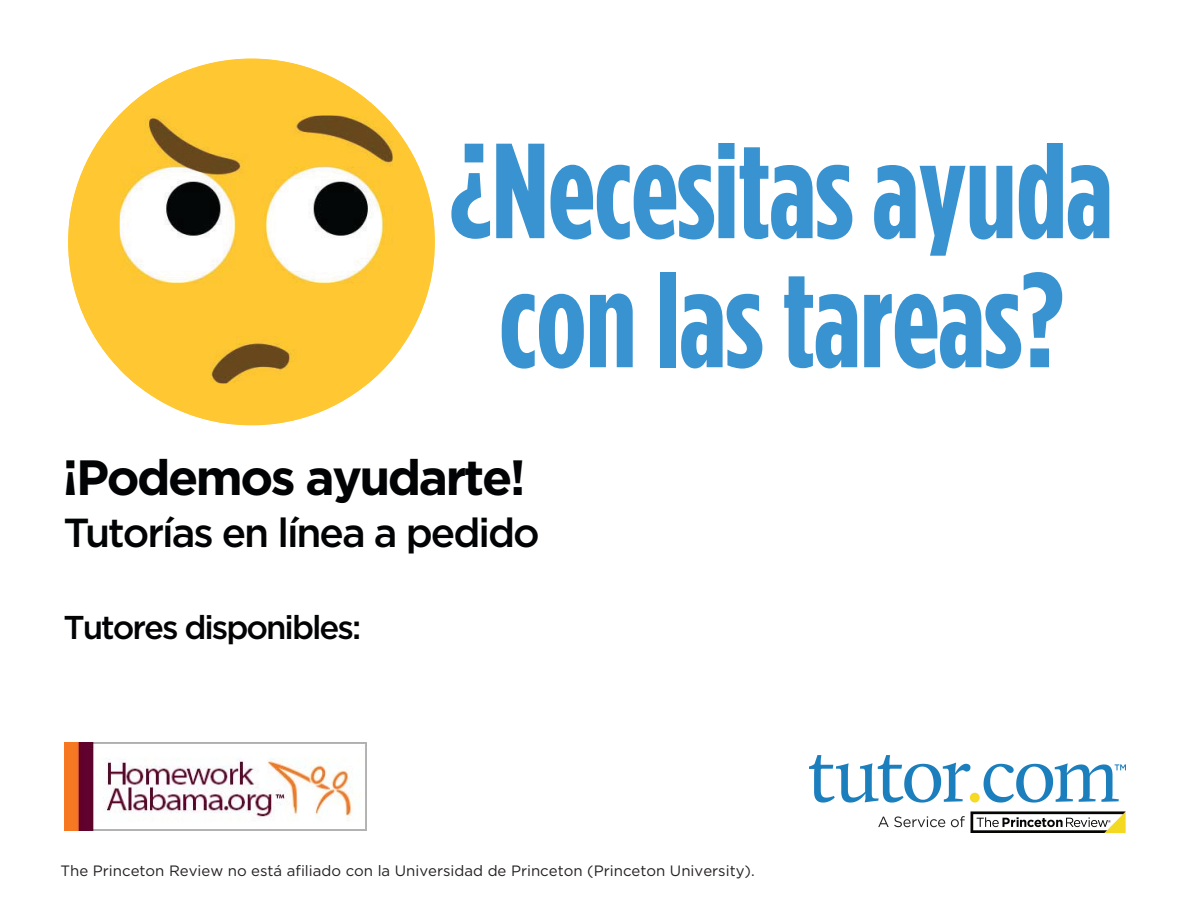
<style>
.page{position:relative;width:1188px;height:918px;background:#fff}
.page>*{position:absolute;margin:0;border:0;box-sizing:border-box;transform-origin:0 0}
.t1{font:700 135px/129px "Gotham Condensed";letter-spacing:-.01em;color:#3893d0;text-align:center}
.t2{font:700 49.5px "Gotham";letter-spacing:-.05em;color:#020304}
.t3{font:500 40.5px "Gotham";letter-spacing:-.05em;color:#020304}
.t4{font:500 33px "Gotham";letter-spacing:-.06em;color:#020304}
.t5{font:15px "Gotham";color:#231f20}
</style>
<div class="page">
<svg style="left:68px;top:59px;width:366px;height:365px;fill:#ffc832"></svg>
<img style="left:120px;top:116px;width:273px;height:268px">
<img style="left:65px;top:743px;width:301px;height:87px">
<img style="left:810px;top:756px;width:315px;height:77px">
<p class="t1" style="left:450px;top:126px;width:665px">¿Necesitas ayuda con las tareas?</p>
<p class="t2" style="left:63px;top:445px;width:465px">¡Podemos ayudarte!</p>
<p class="t3" style="left:64px;top:507px;width:478px">Tutorías en línea a pedido</p>
<p class="t4" style="left:64px;top:605px;width:299px">Tutores disponibles:</p>
<p class="t5" style="left:60px;top:861px;width:696px">The Princeton Review no está afiliado con la Universidad de Princeton (Princeton University).</p>
</div>
